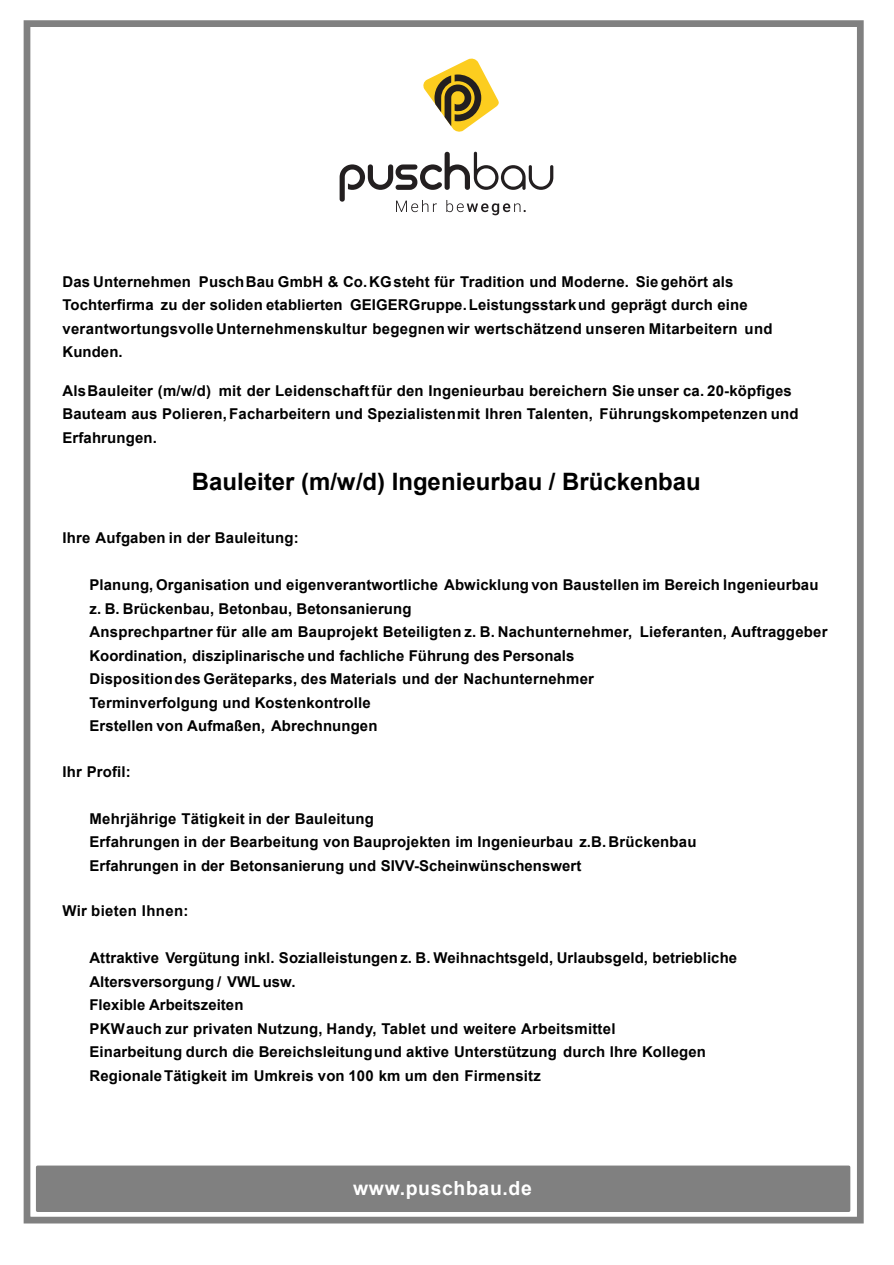
<style>
.page{position:relative;width:894px;height:1265px;background:#fff}
.page>*{position:absolute;margin:0;border:0;box-sizing:border-box;transform-origin:0 0}
.t1{font:700 24px "Arial";color:#000}
.t2{font:700 19.5px "Arial";letter-spacing:.03em;color:#fff}
.t3{font:700 15px/23.5px "Arial";letter-spacing:.01em;color:#000}
</style>
<div class="page">
<div style="left:24px;top:20px;width:840px;height:1203px;border:7px solid #808080"></div>
<div style="left:36px;top:1165px;width:814px;height:47px;background:#808080;border:3px solid #808080"></div>
<svg style="left:423px;top:58px;width:76px;height:74px"></svg>
<svg style="left:340px;top:152px;width:213px;height:63px"></svg>
<p class="t3" style="left:62px;top:271px;width:712px">Das Unternehmen PuschBau GmbH &amp; Co.KGsteht für Tradition und Moderne. Siegehört als Tochterfirma zu der soliden etablierten GEIGERGruppe.Leistungsstarkund geprägt durch eine verantwortungsvolle Unternehmenskultur begegnen wir wertschätzend unseren Mitarbeitern und Kunden.</p>
<p class="t3" style="left:62px;top:380px;width:738px">AlsBauleiter (m/w/d) mit der Leidenschaftfür den Ingenieurbau bereichern Sie unser ca. 20-köpfiges<br>Bauteam aus Polieren, Facharbeitern und Spezialistenmit Ihren Talenten, Führungskompetenzen und<br>Erfahrungen.</p>
<h1 class="t1" style="left:192px;top:473px;width:511px">Bauleiter (m/w/d) Ingenieurbau / Brückenbau</h1>
<p class="t3" style="left:62px;top:527px;width:238px">Ihre Aufgaben in der Bauleitung:</p>
<p class="t3" style="left:89px;top:574px;width:740px">Planung, Organisation und eigenverantwortliche Abwicklung von Baustellen im Bereich Ingenieurbau z. B. Brückenbau, Betonbau, Betonsanierung<br>Ansprechpartner für alle am Bauprojekt Beteiligten z. B. Nachunternehmer, Lieferanten, Auftraggeber Koordination, disziplinarische und fachliche Führung des Personals<br>Dispositiondes Geräteparks, des Materials und der Nachunternehmer<br>Terminverfolgung und Kostenkontrolle<br>Erstellen von Aufmaßen, Abrechnungen</p>
<p class="t3" style="left:62px;top:761px;width:70px">Ihr Profil:</p>
<p class="t3" style="left:89px;top:808px;width:609px">Mehrjährige Tätigkeit in der Bauleitung<br>Erfahrungen in der Bearbeitung von Bauprojekten im Ingenieurbau z.B. Brückenbau<br>Erfahrungen in der Betonsanierung und SIVV-Scheinwünschenswert</p>
<p class="t3" style="left:62px;top:900px;width:128px">Wir bieten Ihnen:</p>
<p class="t3" style="left:89px;top:947px;width:649px">Attraktive Vergütung inkl. Sozialleistungen z. B. Weihnachtsgeld, Urlaubsgeld, betriebliche Altersversorgung / VWL usw.<br>Flexible Arbeitszeiten<br>PKWauch zur privaten Nutzung, Handy, Tablet und weitere Arbeitsmittel<br>Einarbeitung durch die Bereichsleitungund aktive Unterstützung durch Ihre Kollegen RegionaleTätigkeit im Umkreis von 100 km um den Firmensitz</p>
<h2 class="t2" style="left:353px;top:1180px;width:180px">www.puschbau.de</h2>
</div>
